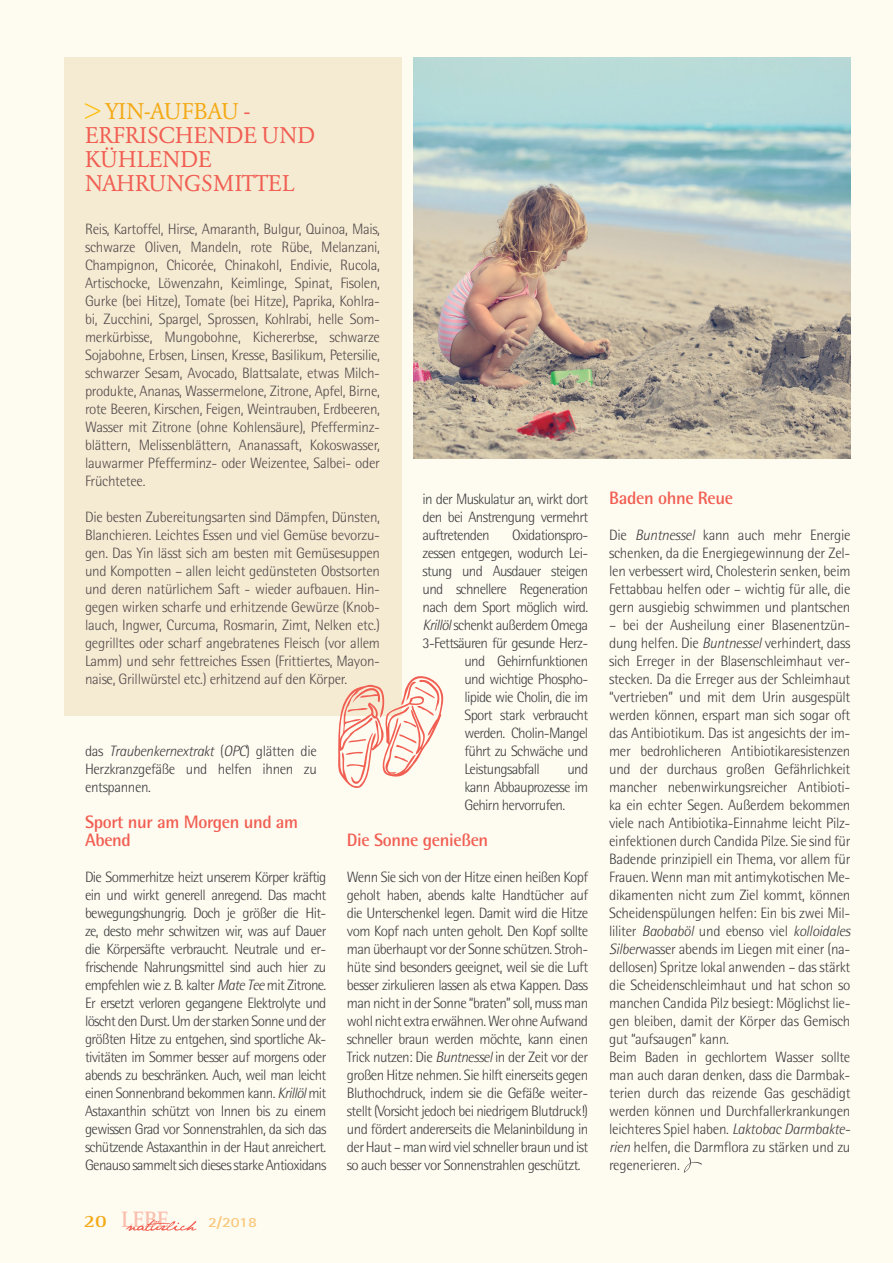
<style>
.page{position:relative;width:893px;height:1263px;background:#fefbf1}
.page>*{position:absolute;margin:0;border:0;box-sizing:border-box;transform-origin:0 0}
.t1{font:700 23.1px "Rotis Serif";color:#fabead;scale:.91 1}
.t2{font:22.5px/24px "Garamond BQ";letter-spacing:.005em;color:#f15e52}
.t3{font:700 18px/18px "AT Rotis Semi Sans";letter-spacing:-.02em;color:#f15e52}
.t4{font:300 15px/18px "AT Rotis Semi Sans";letter-spacing:-.02em;color:#3e3e3f;text-align:justify}
.t5{font:300 15px/18px "AT Rotis Semi Sans";letter-spacing:-.02em;color:#544a4b;text-align:justify}
.t6{font:300 15px "AT Rotis Semi Sans";letter-spacing:-.045em;color:#3e3e3f}
.t7{font:700 14.1px "AT Rotis Sans Serif";color:#f9c87a;scale:1.18 1}
.s1{color:#fdc011}
.s2{color:#f3aa16}
.s3{font-style:italic}
.s4{font-size:17.85px;color:#f3aa16}
</style>
<div class="page">
<div style="left:64px;top:57px;width:337px;height:658px;background:#f5ebd3"></div>
<img style="left:414px;top:57px;width:436px;height:401px">
<svg style="left:337px;top:674px;width:107px;height:114px"></svg>
<svg style="left:684px;top:1157px;width:18px;height:16px"></svg>
<svg style="left:126px;top:1219px;width:70px;height:12px"></svg>
<h2 class="t2" style="left:85px;top:99px;width:232px"><span class="s1">&gt;</span> <span class="s2">YIN-AUFBAU</span> -<br>ERFRISCHENDE UND<br>KÜHLENDE<br>NAHRUNGSMITTEL</h2>
<p class="t5" style="left:85px;top:221px;width:297px">Reis, Kartoffel, Hirse, Amaranth, Bulgur, Quinoa, Mais, schwarze Oliven, Mandeln, rote Rübe, Melanzani, Champignon, Chicorée, Chinakohl, Endivie, Rucola, Artischocke, Löwenzahn, Keimlinge, Spinat, Fisolen, Gurke (bei Hitze), Tomate (bei Hitze), Paprika, Kohlra&shy;bi, Zucchini, Spargel, Sprossen, Kohlrabi, helle Som&shy;merkürbisse, Mungobohne, Kichererbse, schwarze Sojabohne, Erbsen, Linsen, Kresse, Basilikum, Petersilie, schwarzer Sesam, Avocado, Blattsalate, etwas Milch&shy;produkte, Ananas, Wassermelone, Zitrone, Apfel, Birne, rote Beeren, Kirschen, Feigen, Weintrauben, Erdbeeren, Wasser mit Zitrone (ohne Kohlensäure), Pfefferminz&shy;blättern, Melissenblättern, Ananassaft, Kokoswasser, lauwarmer Pfefferminz- oder Weizentee, Salbei- oder Früchtetee.</p>
<p class="t5" style="left:85px;top:509px;width:297px">Die besten Zubereitungsarten sind Dämpfen, Dünsten, Blanchieren. Leichtes Essen und viel Gemüse bevorzu&shy;gen. Das Yin lässt sich am besten mit Gemüsesuppen und Kompotten – allen leicht gedünsteten Obstsorten und deren natürlichem Saft - wieder aufbauen. Hin&shy;gegen wirken scharfe und erhitzende Gewürze (Knob&shy;lauch, Ingwer, Curcuma, Rosmarin, Zimt, Nelken etc.) gegrilltes oder scharf angebratenes Fleisch (vor allem Lamm) und sehr fettreiches Essen (Frittiertes, Mayon&shy;naise, Grillwürstel etc.) erhitzend auf den Körper.</p>
<p class="t4" style="left:423px;top:491px;width:167px">in der Muskulatur an, wirkt dort den bei Anstrengung vermehrt auftretenden</p>
<p class="t6" style="left:512px;top:528px;width:78px">Oxidationspro-</p>
<p class="t6" style="left:423px;top:546px;width:167px">zessen entgegen, wodurch Lei-</p>
<p class="t6" style="left:423px;top:564px;width:167px">stung und Ausdauer steigen</p>
<p class="t6" style="left:423px;top:582px;width:167px">und schnellere Regeneration</p>
<p class="t6" style="left:423px;top:600px;width:167px">nach dem Sport möglich wird.</p>
<p class="t6" style="left:423px;top:618px;width:167px"><span class="s3">Krillöl</span> schenkt außerdem Omega</p>
<p class="t6" style="left:423px;top:636px;width:167px">3-Fettsäuren für gesunde Herz-</p>
<p class="t6" style="left:464px;top:654px;width:125px">und Gehirnfunktionen</p>
<p class="t6" style="left:464px;top:672px;width:125px">und wichtige Phospho-</p>
<p class="t6" style="left:464px;top:690px;width:125px">lipide wie Cholin, die im</p>
<p class="t6" style="left:464px;top:708px;width:125px">Sport stark verbraucht</p>
<p class="t6" style="left:464px;top:726px;width:125px">werden. Cholin-Mangel</p>
<p class="t6" style="left:464px;top:744px;width:125px">führt zu Schwäche und</p>
<p class="t6" style="left:464px;top:762px;width:77px">Leistungsabfall</p>
<p class="t4" style="left:85px;top:743px;width:233px">das <span class="s3">Traubenkernextrakt</span> (<span class="s3">OPC</span>) glätten die Herzkranzgefäße und helfen ihnen zu entspannen.</p>
<p class="t3" style="left:85px;top:815px;width:215px">Sport nur am Morgen und am<br>Abend</p>
<p class="t4" style="left:85px;top:869px;width:243px">Die Sommerhitze heizt unserem Körper kräftig ein und wirkt generell anregend. Das macht bewegungshungrig. Doch je größer die Hit&shy;ze, desto mehr schwitzen wir, was auf Dauer die Körpersäfte verbraucht. Neutrale und er&shy;frischende Nahrungsmittel sind auch hier zu empfehlen wie z. B. kalter <span class="s3">Mate Tee</span> mit Zitrone.<br>Er ersetzt verloren gegangene Elektrolyte und löscht den Durst. Um der starken Sonne und der größten Hitze zu entgehen, sind sportliche Ak&shy;tivitäten im Sommer besser auf morgens oder abends zu beschränken. Auch, weil man leicht einen Sonnenbrand bekommen kann. <span class="s3">Krillöl</span> mit Astaxanthin schützt von Innen bis zu einem gewissen Grad vor Sonnenstrahlen, da sich das schützende Astaxanthin in der Haut anreichert.<br>Genauso sammelt sich dieses starke Antioxidans</p>
<p class="t4" style="left:464px;top:761px;width:125px;text-indent:103px">und kann Abbauprozesse im Gehirn hervorrufen.</p>
<p class="t3" style="left:347px;top:833px;width:143px">Die Sonne genießen</p>
<p class="t4" style="left:347px;top:869px;width:243px">Wenn Sie sich von der Hitze einen heißen Kopf geholt haben, abends kalte Handtücher auf die Unterschenkel legen. Damit wird die Hitze vom Kopf nach unten geholt. Den Kopf sollte man überhaupt vor der Sonne schützen. Stroh&shy;hüte sind besonders geeignet, weil sie die Luft besser zirkulieren lassen als etwa Kappen. Dass man nicht in der Sonne “braten” soll, muss man wohl nicht extra erwähnen. Wer ohne Aufwand schneller braun werden möchte, kann einen Trick nutzen: Die <span class="s3">Buntnessel</span> in der Zeit vor der großen Hitze nehmen. Sie hilft einerseits gegen Bluthochdruck, indem sie die Gefäße weiter&shy;stellt (Vorsicht jedoch bei niedrigem Blutdruck!) und fördert andererseits die Melaninbildung in der Haut – man wird viel schneller braun und ist so auch besser vor Sonnenstrahlen geschützt.</p>
<h1 class="t1" style="left:83px;top:1205px;width:95px"><span class="s4">20</span> LEBE</h1>
<p class="t7" style="left:208px;top:1216px;width:43px">2/2018</p>
<p class="t3" style="left:609px;top:491px;width:126px">Baden ohne Reue</p>
<p class="t4" style="left:609px;top:527px;width:243px">Die <span class="s3">Buntnessel</span> kann auch mehr Energie schenken, da die Energiegewinnung der Zel&shy;len verbessert wird, Cholesterin senken, beim Fettabbau helfen oder – wichtig für alle, die gern ausgiebig schwimmen und plantschen</p>
<p class="t4" style="left:609px;top:617px;width:243px;text-align:left">– bei der Ausheilung einer Blasenentzün&shy;dung helfen. Die <span class="s3">Buntnessel</span> verhindert, dass sich Erreger in der Blasenschleimhaut ver&shy;stecken. Da die Erreger aus der Schleimhaut “vertrieben” und mit dem Urin ausgespült werden können, erspart man sich sogar oft das Antibiotikum. Das ist angesichts der im&shy;mer bedrohlicheren Antibiotikaresistenzen und der durchaus großen Gefährlichkeit mancher nebenwirkungsreicher Antibioti&shy;ka ein echter Segen. Außerdem bekommen viele nach Antibiotika-Einnahme leicht Pilz&shy;einfektionen durch Candida Pilze. Sie sind für Badende prinzipiell ein Thema, vor allem für Frauen. Wenn man mit antimykotischen Me&shy;dikamenten nicht zum Ziel kommt, können Scheidenspülungen helfen: Ein bis zwei Mil&shy;liliter <span class="s3">Baobaböl</span> und ebenso viel <span class="s3">kolloidales Silber</span>wasser abends im Liegen mit einer (na&shy;dellosen) Spritze lokal anwenden – das stärkt die Scheidenschleimhaut und hat schon so manchen Candida Pilz besiegt: Möglichst lie&shy;gen bleiben, damit der Körper das Gemisch gut “aufsaugen” kann.<br>Beim Baden in gechlortem Wasser sollte man auch daran denken, dass die Darmbak&shy;terien durch das reizende Gas geschädigt werden können und Durchfallerkrankungen leichteres Spiel haben. <span class="s3">Laktobac Darmbakte&shy;rien</span> helfen, die Darmflora zu stärken und zu regenerieren.</p>
</div>
